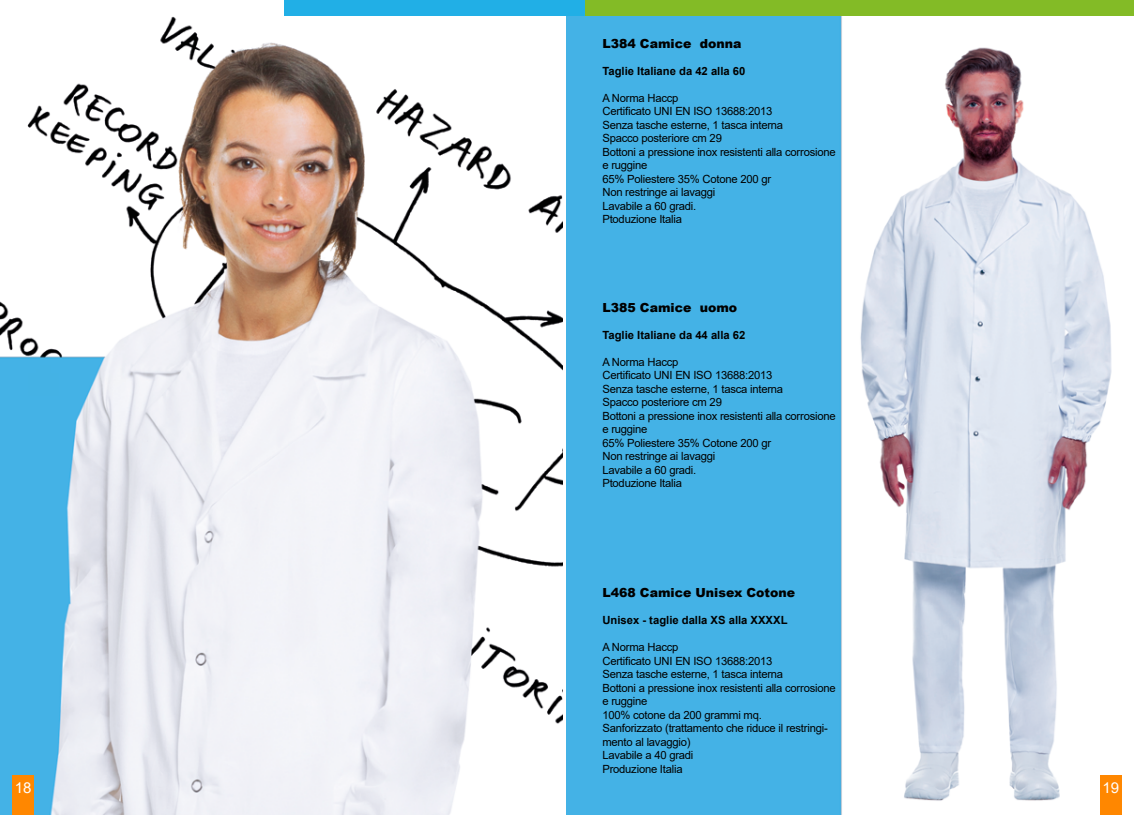
<style>
.page{position:relative;width:1134px;height:815px;background:#fff}
.page>*{position:absolute;margin:0;border:0;box-sizing:border-box;transform-origin:0 0}
.t1{font:15px "Arial";color:#fff}
.t2{font:900 12.5px "Arial";color:#000}
.t3{font:11.25px/13.5px "Arial";letter-spacing:-.02em;color:#000}
.t4{font:700 11.25px "Arial";color:#000}
</style>
<div class="page">
<img style="left:567px;top:16px;width:555px;height:799px">
<img style="left:0;top:5px;width:562px;height:810px">
<div style="left:285px;top:0;width:849px;height:16px;background:#83bb26"></div>
<div style="left:285px;top:0;width:300px;height:16px;background:#21afe6"></div>
<div style="left:1100px;top:775px;width:21px;height:40px;background:#ff8700"></div>
<div style="left:12px;top:775px;width:22px;height:40px;background:#ff8700"></div>
<p class="t2" style="left:602px;top:34px;width:140px">L384 Camice donna</p>
<p class="t4" style="left:602px;top:63px;width:144px">Taglie Italiane da 42 alla 60</p>
<p class="t3" style="left:602px;top:91px;width:235px">A Norma Haccp<br>Certificato UNI EN ISO 13688:2013<br>Senza tasche esterne, 1 tasca interna<br>Spacco posteriore cm 29<br>Bottoni a pressione inox resistenti alla corrosione e ruggine<br>65% Poliestere 35% Cotone 200 gr<br>Non restringe ai lavaggi<br>Lavabile a 60 gradi.<br>Ptoduzione Italia</p>
<p class="t2" style="left:602px;top:298px;width:136px">L385 Camice uomo</p>
<p class="t4" style="left:602px;top:327px;width:144px">Taglie Italiane da 44 alla 62</p>
<p class="t3" style="left:602px;top:355px;width:235px">A Norma Haccp<br>Certificato UNI EN ISO 13688:2013<br>Senza tasche esterne, 1 tasca interna<br>Spacco posteriore cm 29<br>Bottoni a pressione inox resistenti alla corrosione e ruggine<br>65% Poliestere 35% Cotone 200 gr<br>Non restringe ai lavaggi<br>Lavabile a 60 gradi.<br>Ptoduzione Italia</p>
<p class="t2" style="left:602px;top:584px;width:194px">L468 Camice Unisex Cotone</p>
<p class="t4" style="left:602px;top:612px;width:187px">Unisex - taglie dalla XS alla XXXXL</p>
<p class="t3" style="left:602px;top:640px;width:235px">A Norma Haccp<br>Certificato UNI EN ISO 13688:2013<br>Senza tasche esterne, 1 tasca interna<br>Bottoni a pressione inox resistenti alla corrosione e ruggine<br>100% cotone da 200 grammi mq.<br>Sanforizzato (trattamento che riduce il restringi&shy;mento al lavaggio)<br>Lavabile a 40 gradi<br>Produzione Italia</p>
<h1 class="t1" style="left:15px;top:778px;width:18px">18</h1>
<h1 class="t1" style="left:1102px;top:778px;width:18px">19</h1>
</div>
